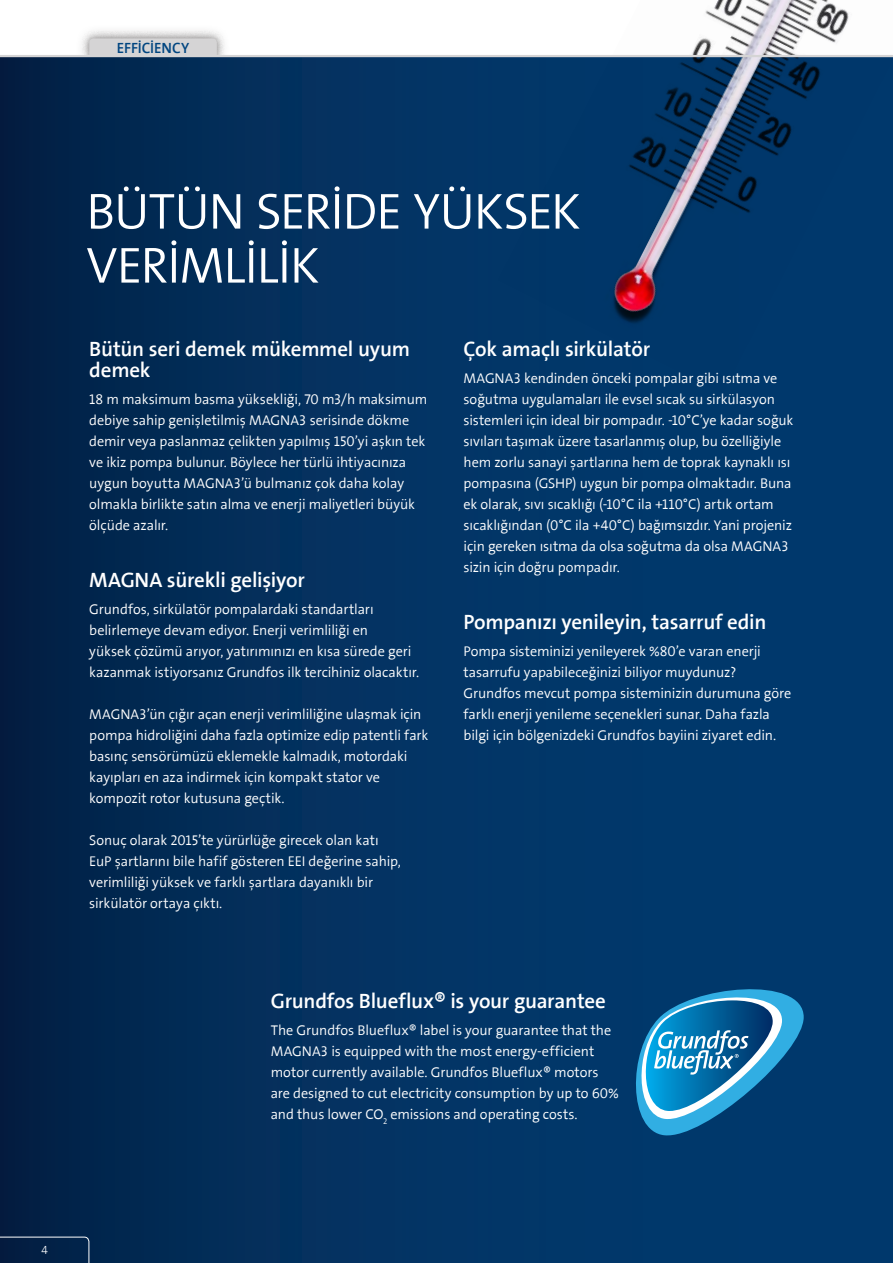
<style>
.page{position:relative;width:893px;height:1263px;background:#fff}
.page>*{position:absolute;margin:0;border:0;box-sizing:border-box;transform-origin:0 0}
.t1{font:51px/54px "The Sans Grundfos TR4 SL";letter-spacing:-.025em;color:#fff}
.t2{font:600 21px/21px "The Sans Grundfos TR6 SB";letter-spacing:-.01em;color:#fff}
.t3{font:600 15px "The Sans Grundfos TR6 SB";letter-spacing:-.005em;color:#004580}
.t4{font:14.25px/21px "The Sans Grundfos TR4 SL";letter-spacing:-.01em;color:#fff}
.t5{font:300 12px "The Sans Grundfos TR3 L";color:#fff}
</style>
<div class="page">
<div style="left:82px;top:31px;width:143px;height:34px;background:#241f1f;opacity:.35"></div>
<div style="left:89px;top:38px;width:128px;height:17px;background:#d5d4d5"></div>
<div style="left:0;top:56px;width:893px;height:1207px;background:linear-gradient(to right,#03254c,#003e75)"></div>
<img style="left:498px;top:0;width:395px;height:394px">
<hr style="left:0;top:55px;width:893px;height:2px;background:#d5d4d5">
<svg style="left:0;top:1236px;width:90px;height:27px;background:#0d2a4d"></svg>
<svg style="left:636px;top:989px;width:168px;height:146px;background:#2a7bab"></svg>
<p class="t3" style="left:117px;top:41px;width:74px">EFFICIENCY</p>
<h1 class="t1" style="left:86px;top:186px;width:496px">BÜTÜN SERİDE YÜKSEK<br>VERİMLİLİK</h1>
<h2 class="t2" style="left:89px;top:339px;width:322px">Bütün seri demek mükemmel uyum demek</h2>
<p class="t4" style="left:89px;top:389px;width:339px">18 m maksimum basma yüksekliği, 70 m3/h maksimum debiye sahip genişletilmiş MAGNA3 serisinde dökme demir veya paslanmaz çelikten yapılmış 150’yi aşkın tek ve ikiz pompa bulunur. Böylece her türlü ihtiyacınıza uygun boyutta MAGNA3’ü bulmanız çok daha kolay olmakla birlikte satın alma ve enerji maliyetleri büyük ölçüde azalır.</p>
<h2 class="t2" style="left:89px;top:570px;width:217px">MAGNA sürekli gelişiyor</h2>
<p class="t4" style="left:89px;top:599px;width:331px">Grundfos, sirkülatör pompalardaki standartları belirlemeye devam ediyor. Enerji verimliliği en<br>yüksek çözümü arıyor, yatırımınızı en kısa sürede geri kazanmak istiyorsanız Grundfos ilk tercihiniz olacaktır.</p>
<p class="t4" style="left:89px;top:704px;width:341px">MAGNA3’ün çığır açan enerji verimliliğine ulaşmak için pompa hidroliğini daha fazla optimize edip patentli fark basınç sensörümüzü eklemekle kalmadık, motordaki kayıpları en aza indirmek için kompakt stator ve kompozit rotor kutusuna geçtik.</p>
<p class="t4" style="left:89px;top:830px;width:313px">Sonuç olarak 2015’te yürürlüğe girecek olan katı EuP şartlarını bile hafif gösteren EEI değerine sahip, verimliliği yüksek ve farklı şartlara dayanıklı bir sirkülatör ortaya çıktı.</p>
<h2 class="t2" style="left:463px;top:339px;width:188px">Çok amaçlı sirkülatör</h2>
<p class="t4" style="left:463px;top:368px;width:331px">MAGNA3 kendinden önceki pompalar gibi ısıtma ve soğutma uygulamaları ile evsel sıcak su sirkülasyon sistemleri için ideal bir pompadır. -10°C’ye kadar soğuk sıvıları taşımak üzere tasarlanmış olup, bu özelliğiyle hem zorlu sanayi şartlarına hem de toprak kaynaklı ısı pompasına (GSHP) uygun bir pompa olmaktadır. Buna ek olarak, sıvı sıcaklığı (-10°C ila +110°C) artık ortam sıcaklığından (0°C ila +40°C) bağımsızdır. Yani projeniz için gereken ısıtma da olsa soğutma da olsa MAGNA3 sizin için doğru pompadır.</p>
<h2 class="t2" style="left:463px;top:612px;width:304px">Pompanızı yenileyin, tasarruf edin</h2>
<p class="t4" style="left:463px;top:641px;width:329px">Pompa sisteminizi yenileyerek %80’e varan enerji tasarrufu yapabileceğinizi biliyor muydunuz?<br>Grundfos mevcut pompa sisteminizin durumuna göre farklı enerji yenileme seçenekleri sunar. Daha fazla bilgi için bölgenizdeki Grundfos bayiini ziyaret edin.</p>
<h2 class="t2" style="left:271px;top:991px;width:337px">Grundfos Blueflux® is your guarantee</h2>
<p class="t4" style="left:271px;top:1020px;width:350px">The Grundfos Blueflux® label is your guarantee that the MAGNA3 is equipped with the most energy-efficient motor currently available. Grundfos Blueflux® motors are designed to cut electricity consumption by up to 60% and thus lower CO<sub>2</sub> emissions and operating costs.</p>
<p class="t5" style="left:41px;top:1244px;width:8px">4</p>
</div>
